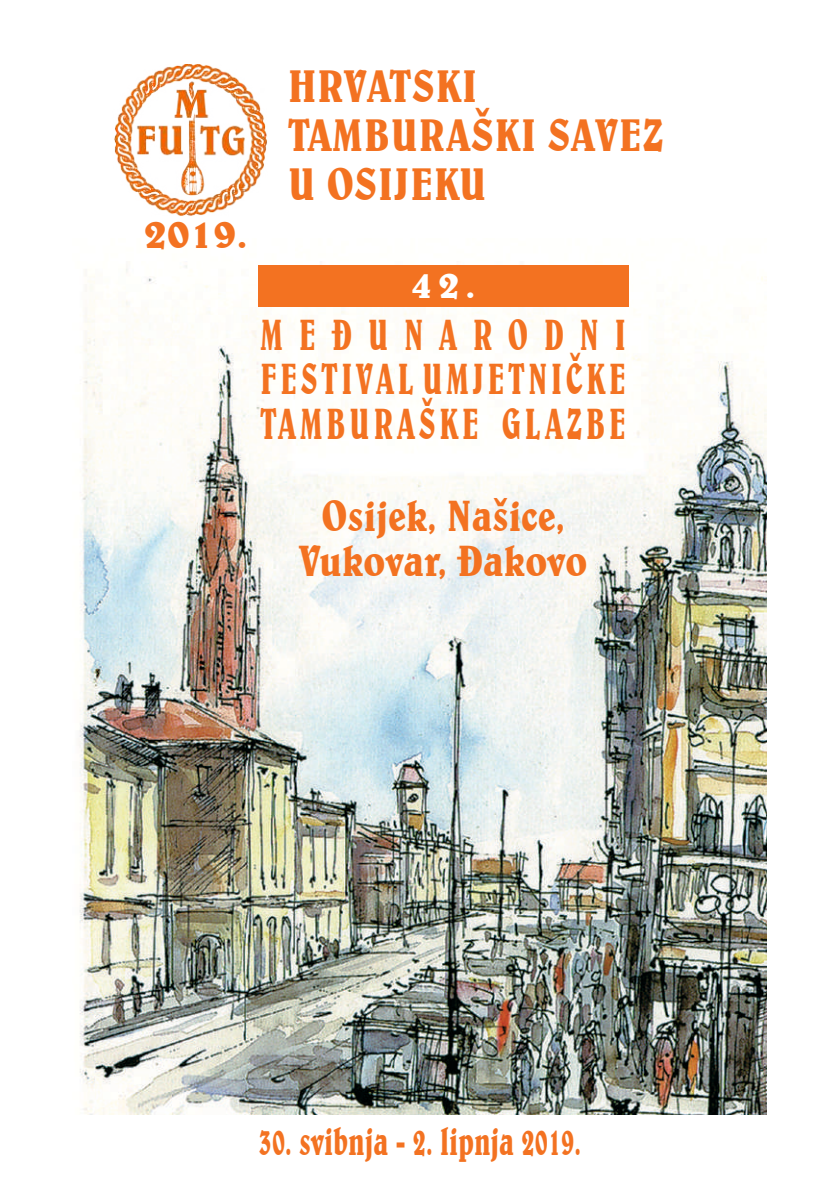
<style>
.page{position:relative;width:840px;height:1191px;background:#fff}
.page>*{position:absolute;margin:0;border:0;box-sizing:border-box;transform-origin:0 0}
.t1{font:condensed 46px/49px "Belwe BT";letter-spacing:.01em;color:#f37221}
.t2{font:condensed 44px/44.8px "Belwe BT";letter-spacing:.095em;color:#f37221;text-align:justify;scale:.78 1}
.t3{font:condensed 44px/44.8px "Belwe BT";color:#f37221;text-align:center}
.t4{font:700 43px "Belwe BT";color:#f37221}
.t5{font:condensed 40px "Belwe BT";color:#f37221;scale:.8 1}
.t6{font:700 40px "Belwe BT";color:#fff}
</style>
<div class="page">
<img style="left:79px;top:265px;width:687px;height:849px">
<div style="left:258px;top:265px;width:370px;height:42px;background:#f37221"></div>
<img style="left:114px;top:65px;width:154px;height:151px">
<p class="t4" style="left:144px;top:205px;width:105px">2019.</p>
<p class="t1" style="left:287px;top:61px;width:377px">HRVATSKI<br>TAMBURAŠKI SAVEZ<br>U OSIJEKU</p>
<p class="t6" style="left:410px;top:259px;width:66px">42.</p>
<p class="t2" style="left:260px;top:311px;width:470px">MEĐUNARODNI FESTIVAL UMJETNIČKE TAMBURAŠKE GLAZBE</p>
<p class="t3" style="left:299px;top:492px;width:289px">Osijek, Našice,<br>Vukovar, Đakovo</p>
<p class="t5" style="left:259px;top:1116px;width:404px">30. svibnja - 2. lipnja 2019.</p>
</div>
